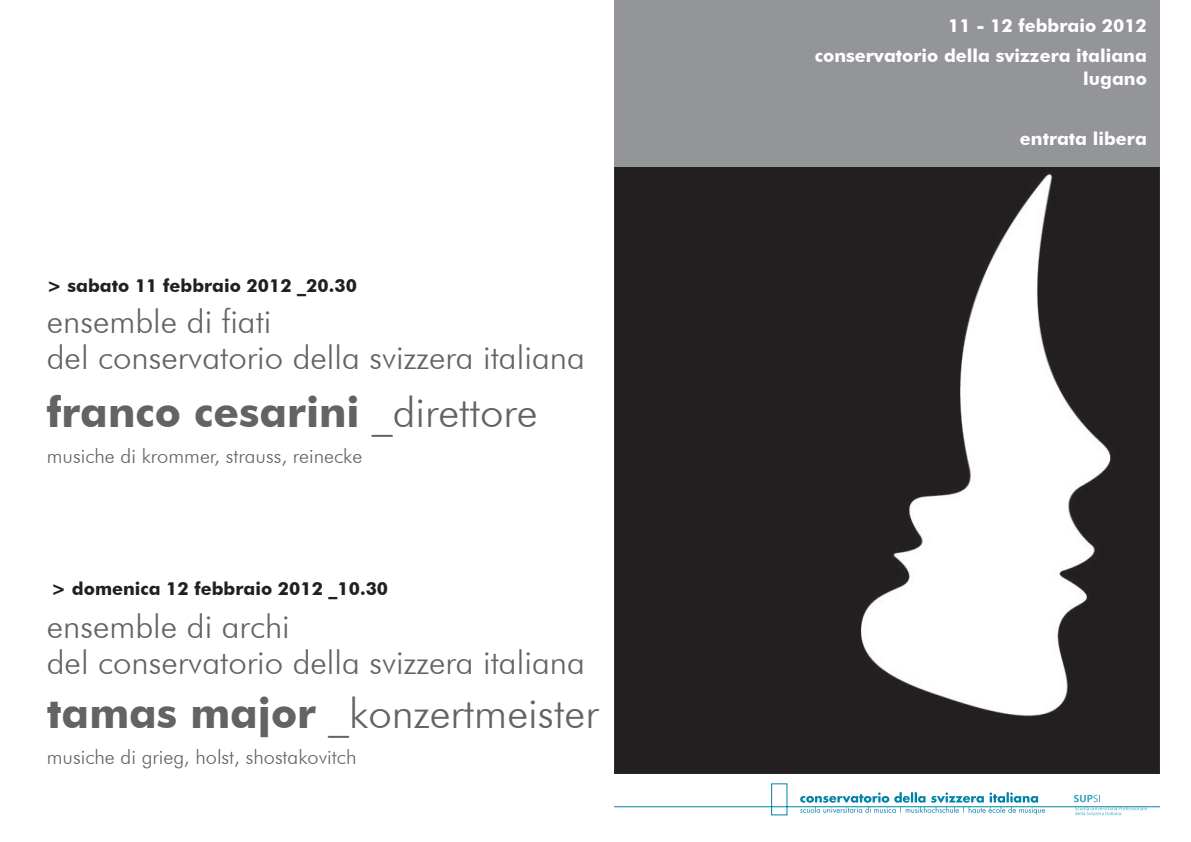
<style>
.page{position:relative;width:1191px;height:842px;background:#fff}
.page>*{position:absolute;margin:0;border:0;box-sizing:border-box;transform-origin:0 0}
.t1{font:300 42px "Futura BT";color:#636366}
.t2{font:700 42px "Futura BT";color:#636366}
.t3{font:300 33px/36px "Futura BT";color:#636366}
.t4{font:300 20px "Futura BT";color:#636366}
.t5{font:700 18px/30px "Futura BT";color:#fff;text-align:right}
.t6{font:700 18px "Futura BT";color:#231f20}
.s1{font-weight:300}
.s2{font-weight:700}
</style>
<div class="page">
<div style="left:614px;top:0;width:545px;height:207px;background:#939598"></div>
<svg style="left:614px;top:783px;width:545px;height:32px"></svg>
<img style="left:614px;top:168px;width:545px;height:606px">
<p class="t6" style="left:47px;top:274px;width:312px">&gt; sabato 11 febbraio 2012 _20.30</p>
<p class="t3" style="left:47px;top:303px;width:539px">ensemble di fiati<br>del conservatorio della svizzera italiana</p>
<p class="t2" style="left:47px;top:386px;width:492px">franco cesarini <span class="s1">_direttore</span></p>
<p class="t4" style="left:47px;top:444px;width:317px">musiche di krommer, strauss, reinecke</p>
<p class="t6" style="left:51px;top:577px;width:338px">&gt; domenica 12 febbraio 2012 _10.30</p>
<p class="t3" style="left:47px;top:608px;width:539px">ensemble di archi<br>del conservatorio della svizzera italiana</p>
<p class="t1" style="left:47px;top:688px;width:553px"><span class="s2">tamas major</span> _konzertmeister</p>
<p class="t4" style="left:47px;top:745px;width:311px">musiche di grieg, holst, shostakovitch</p>
<p class="t5" style="left:815px;top:11px;width:333px">11 - 12 febbraio 2012<br>conservatorio della svizzera italiana</p>
<p class="t5" style="left:1083px;top:64px;width:65px">lugano</p>
<p class="t5" style="left:1020px;top:124px;width:128px">entrata libera</p>
</div>
